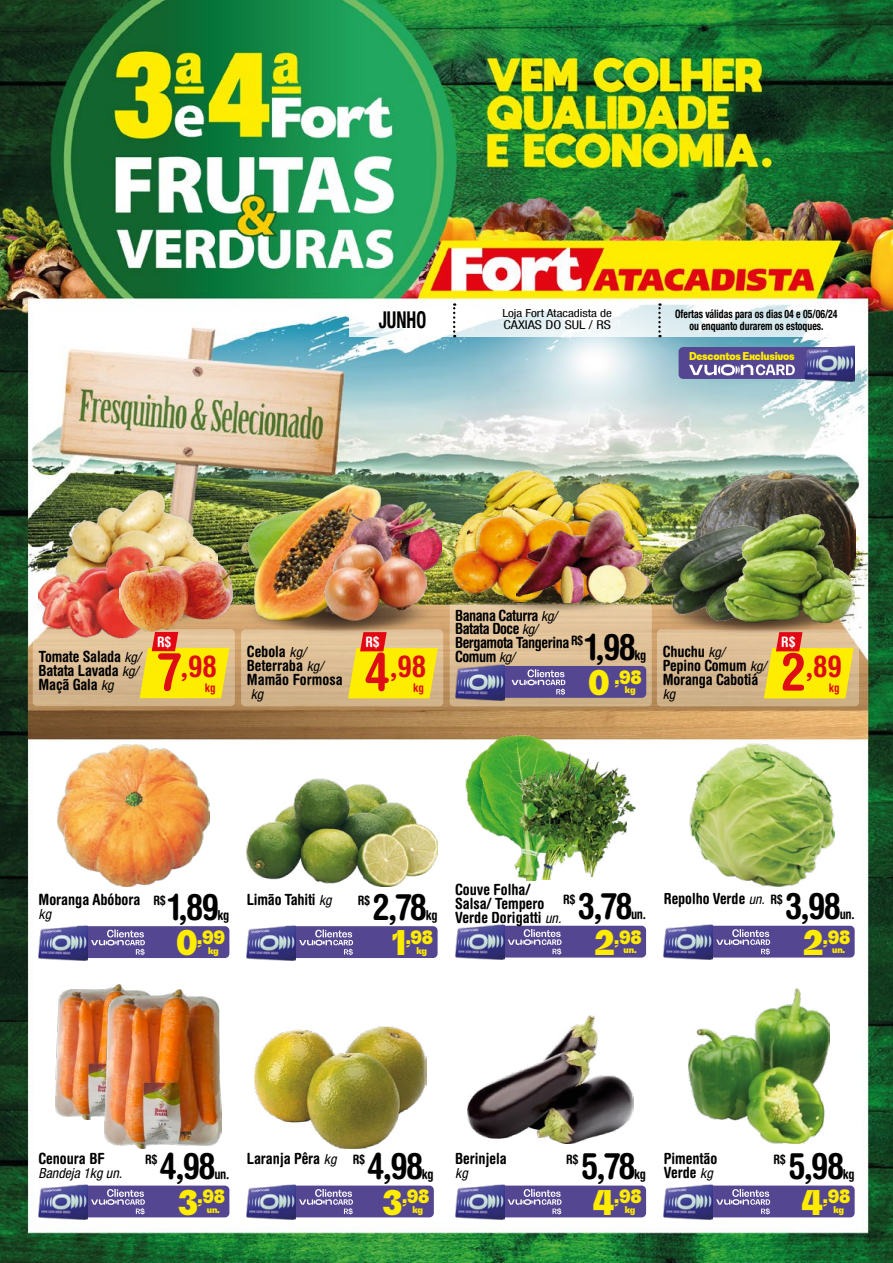
<style>
.page{position:relative;width:893px;height:1263px;background:#fff}
.page>*{position:absolute;margin:0;border:0;box-sizing:border-box;transform-origin:0 0}
.t1{font:700 condensed 36.45px "Helvetica Rounded LT Std";letter-spacing:-.04em;color:#000}
.t2{font:700 condensed 30px "Helvetica Rounded LT Std";color:#de0c15}
.t3{font:700 condensed 23.1px "Helvetica Neue LT Com";color:#000;scale:.76 1}
.t4{font:900 18.3px "Bw Gradual DEMO";letter-spacing:-.02em;color:#ffed00;scale:.93 1}
.t5{font:700 condensed 15.45px/14px "Helvetica Rounded LT Std";letter-spacing:-.01em;color:#000}
.t6{font:700 condensed 15.45px/14px "Helvetica Rounded LT Std";letter-spacing:-.03em;color:#000}
.t7{font:700 condensed 15.3px "Helvetica Rounded LT Std";color:#000}
.t8{font:700 condensed 14.4px "Helvetica Rounded LT Std";color:#fff}
.t9{font:italic condensed 13.95px "Helvetica Neue LT Com";color:#000}
.t10{font:700 condensed 13.65px "Helvetica Rounded LT Std";letter-spacing:-.025em;color:#000}
.t11{font:700 condensed 13.05px "Helvetica Rounded LT Std";color:#000}
.t12{font:condensed 12.15px "Helvetica Neue LT Com";color:#000;scale:1.18 1}
.t13{font:700 condensed 12px "Helvetica Rounded LT Std";color:#de0c15}
.t14{font:700 condensed 11.55px/11.6px "Helvetica Neue LT Com";color:#000;text-align:center;scale:.84 1}
.t15{font:condensed 11.1px "Helvetica Neue LT Com";color:#000;scale:1.18 1}
.t16{font:900 10.65px "Bw Gradual DEMO";letter-spacing:-.02em;color:#ffed00;scale:.93 1}
.t17{font:900 9px "Bw Gradual DEMO";letter-spacing:-.04em;color:#ffed00}
.s1{font-family:"Helvetica Neue LT Com";font-weight:400;font-style:italic;font-size:13.95px}
.s2{font-size:52.5px}
.s3{font-size:33.75px}
.s4{font-family:"Helvetica Neue LT Com";font-weight:400;font-style:italic;font-size:13.8px}
.s5{font-size:13.05px}
</style>
<div class="page">
<img style="left:0;top:0;width:893px;height:1263px">
<svg style="left:349px;top:303px;width:506px;height:34px"></svg>
<svg style="left:658px;top:303px;width:3px;height:34px"></svg>
<svg style="left:453px;top:303px;width:2px;height:34px"></svg>
<svg style="left:679px;top:347px;width:126px;height:32px;background:#6b5fa0"></svg>
<img style="left:805px;top:346px;width:50px;height:35px">
<img style="left:38px;top:925px;width:50px;height:35px">
<svg style="left:63px;top:926px;width:166px;height:32px;background:#605599"></svg>
<img style="left:247px;top:925px;width:49px;height:35px">
<svg style="left:272px;top:926px;width:166px;height:32px;background:#60559a"></svg>
<img style="left:455px;top:1184px;width:49px;height:36px">
<svg style="left:480px;top:1185px;width:166px;height:32px;background:#62579b"></svg>
<img style="left:664px;top:1184px;width:49px;height:36px">
<svg style="left:689px;top:1185px;width:166px;height:32px;background:#62579b"></svg>
<img style="left:455px;top:925px;width:49px;height:35px">
<svg style="left:480px;top:926px;width:166px;height:31px;background:#5f5499"></svg>
<img style="left:664px;top:925px;width:49px;height:35px">
<svg style="left:689px;top:926px;width:166px;height:31px;background:#5f5499"></svg>
<img style="left:38px;top:1184px;width:50px;height:36px">
<svg style="left:63px;top:1185px;width:166px;height:32px;background:#62579b"></svg>
<svg style="left:241px;top:629px;width:202px;height:77px;background:#d7b990"></svg>
<svg style="left:347px;top:638px;width:91px;height:60px;background:#f6d621"></svg>
<img style="left:241px;top:586px;width:202px;height:52px">
<img style="left:241px;top:484px;width:179px;height:136px">
<img style="left:343px;top:502px;width:98px;height:72px">
<img style="left:323px;top:535px;width:104px;height:85px">
<svg style="left:450px;top:603px;width:202px;height:103px;background:#dbbe96"></svg>
<img style="left:455px;top:665px;width:49px;height:35px">
<svg style="left:480px;top:666px;width:166px;height:32px;background:#5f5498"></svg>
<img style="left:455px;top:470px;width:191px;height:45px">
<img style="left:452px;top:515px;width:64px;height:88px">
<img style="left:516px;top:510px;width:134px;height:93px">
<img style="left:466px;top:735px;width:148px;height:145px">
<img style="left:516px;top:753px;width:102px;height:126px">
<img style="left:558px;top:770px;width:78px;height:106px">
<img style="left:56px;top:984px;width:98px;height:135px">
<img style="left:105px;top:989px;width:116px;height:160px">
<div style="left:657px;top:629px;width:202px;height:77px;background:#d6b890;border-radius:4px"></div>
<svg style="left:763px;top:638px;width:91px;height:60px"></svg>
<img style="left:658px;top:586px;width:202px;height:52px">
<img style="left:695px;top:470px;width:161px;height:143px">
<img style="left:652px;top:526px;width:72px;height:95px">
<img style="left:724px;top:514px;width:130px;height:109px">
<img style="left:689px;top:743px;width:146px;height:143px">
<img style="left:247px;top:778px;width:191px;height:108px">
<img style="left:58px;top:745px;width:152px;height:141px">
<img style="left:688px;top:989px;width:142px;height:155px">
<img style="left:468px;top:1015px;width:166px;height:129px">
<img style="left:247px;top:1184px;width:49px;height:36px">
<svg style="left:268px;top:1185px;width:166px;height:32px;background:#63589b"></svg>
<img style="left:254px;top:1026px;width:172px;height:123px">
<svg style="left:33px;top:629px;width:202px;height:77px;background:#d8ba92"></svg>
<svg style="left:139px;top:632px;width:91px;height:66px;background:#f5d527"></svg>
<img style="left:33px;top:578px;width:5px;height:51px">
<img style="left:56px;top:490px;width:162px;height:70px">
<img style="left:38px;top:546px;width:145px;height:92px">
<img style="left:119px;top:560px;width:116px;height:71px">
<h3 class="t3" style="left:379px;top:306px;width:64px">JUNHO</h3>
<p class="t15" style="left:502px;top:306px;width:94px">Loja Fort Atacadista de</p>
<p class="t12" style="left:504px;top:318px;width:92px">CAXIAS DO SUL / RS</p>
<p class="t14" style="left:675px;top:308px;width:195px">Ofertas válidas para os dias 04 e 05/06/24 ou enquanto durarem os estoques.</p>
<p class="t16" style="left:689px;top:349px;width:115px">Descontos Exclusivos</p>
<p class="t8" style="left:157px;top:633px;width:16px">R$</p>
<p class="t5" style="left:39px;top:649px;width:104px">Tomate Salada <span class="s1">kg/<br></span>Batata Lavada <span class="s1">kg/<br></span>Maçã Gala <span class="s1">kg</span></p>
<h2 class="t2" style="left:157px;top:648px;width:61px"><span class="s2">7</span>,98</h2>
<p class="t13" style="left:205px;top:680px;width:12px">kg</p>
<p class="t5" style="left:247px;top:644px;width:97px">Cebola <span class="s1">kg/<br></span>Beterraba <span class="s1">kg/<br></span>Mamão Formosa</p>
<p class="t9" style="left:251px;top:685px;width:14px">kg</p>
<p class="t8" style="left:365px;top:633px;width:16px">R$</p>
<h2 class="t2" style="left:365px;top:648px;width:63px"><span class="s2">4</span>,98</h2>
<p class="t13" style="left:413px;top:681px;width:12px">kg</p>
<p class="t6" style="left:455px;top:608px;width:115px">Banana Caturra <span class="s1">kg/<br></span>Batata Doce <span class="s1">kg/<br></span>Bergamota Tangerina<br>Comum <span class="s1">kg/</span></p>
<p class="t11" style="left:571px;top:632px;width:14px">R$</p>
<h1 class="t1" style="left:585px;top:624px;width:52px">1,98</h1>
<p class="t5" style="left:663px;top:644px;width:105px;text-indent:-28px"><sub>kg</sub> Chuchu <span class="s1">kg/<br></span>Pepino Comum <span class="s1">kg/<br></span>Moranga Cabotiá</p>
<p class="t9" style="left:663px;top:685px;width:14px">kg</p>
<p class="t4" style="left:588px;top:665px;width:59px"><span class="s3">0</span> ,98</p>
<p class="t17" style="left:625px;top:684px;width:12px">kg</p>
<p class="t8" style="left:781px;top:633px;width:16px">R$</p>
<h2 class="t2" style="left:781px;top:648px;width:63px"><span class="s2">2</span>,89</h2>
<p class="t13" style="left:829px;top:681px;width:12px">kg</p>
<p class="t5" style="left:38px;top:892px;width:103px">Moranga Abóbora</p>
<p class="t9" style="left:38px;top:905px;width:14px">kg</p>
<p class="t11" style="left:153px;top:892px;width:14px">R$</p>
<h1 class="t1" style="left:168px;top:884px;width:52px">1,89</h1>
<p class="t10" style="left:218px;top:906px;width:13px">kg</p>
<p class="t4" style="left:176px;top:925px;width:54px"><span class="s3">0</span>,99</p>
<p class="t17" style="left:208px;top:944px;width:12px">kg</p>
<p class="t5" style="left:247px;top:892px;width:86px">Limão Tahiti <span class="s1">kg</span></p>
<p class="t11" style="left:358px;top:892px;width:14px">R$</p>
<h1 class="t1" style="left:373px;top:884px;width:56px">2,78</h1>
<p class="t10" style="left:426px;top:906px;width:13px">kg</p>
<p class="t5" style="left:455px;top:882px;width:108px">Couve Folha/<br>Salsa/ Tempero<br>Verde Dorigatti <span class="s1">un.</span></p>
<p class="t11" style="left:563px;top:892px;width:14px">R$</p>
<h1 class="t1" style="left:578px;top:884px;width:56px">3,78</h1>
<p class="t10" style="left:631px;top:906px;width:17px">un.</p>
<p class="t4" style="left:392px;top:925px;width:46px"><span class="s3">1</span>,98</p>
<p class="t17" style="left:416px;top:944px;width:12px">kg</p>
<p class="t4" style="left:594px;top:924px;width:52px"><span class="s3">2</span>,98</p>
<p class="t17" style="left:624px;top:944px;width:15px">un.</p>
<p class="t7" style="left:664px;top:889px;width:121px">Repolho Verde <span class="s4">un.</span> <span class="s5">R$</span></p>
<h1 class="t1" style="left:785px;top:884px;width:57px">3,98</h1>
<p class="t10" style="left:840px;top:906px;width:17px">un.</p>
<p class="t4" style="left:803px;top:924px;width:52px"><span class="s3">2</span>,98</p>
<p class="t17" style="left:832px;top:944px;width:15px">un.</p>
<p class="t5" style="left:38px;top:1151px;width:68px">Cenoura BF</p>
<p class="t9" style="left:38px;top:1165px;width:85px">Bandeja 1kg un.</p>
<p class="t11" style="left:145px;top:1152px;width:14px">R$</p>
<h1 class="t1" style="left:160px;top:1144px;width:57px">4,98</h1>
<p class="t10" style="left:214px;top:1166px;width:17px">un.</p>
<p class="t5" style="left:247px;top:1151px;width:120px">Laranja Pêra <span class="s1">kg</span> <span class="s5">R$</span></p>
<h1 class="t1" style="left:368px;top:1144px;width:57px">4,98</h1>
<p class="t10" style="left:422px;top:1166px;width:13px">kg</p>
<p class="t5" style="left:455px;top:1151px;width:53px">Berinjela</p>
<p class="t9" style="left:455px;top:1165px;width:14px">kg</p>
<p class="t4" style="left:178px;top:1184px;width:52px"><span class="s3">3</span>,98</p>
<p class="t17" style="left:207px;top:1204px;width:15px">un.</p>
<p class="t4" style="left:383px;top:1184px;width:52px"><span class="s3">3</span>,98</p>
<p class="t17" style="left:413px;top:1204px;width:12px">kg</p>
<p class="t11" style="left:566px;top:1152px;width:14px">R$</p>
<h1 class="t1" style="left:581px;top:1144px;width:56px">5,78</h1>
<p class="t10" style="left:634px;top:1166px;width:13px">kg</p>
<p class="t5" style="left:664px;top:1151px;width:55px">Pimentão<br>Verde <span class="s1">kg</span></p>
<p class="t11" style="left:773px;top:1152px;width:14px">R$</p>
<h1 class="t1" style="left:788px;top:1144px;width:57px">5,98</h1>
<p class="t10" style="left:843px;top:1166px;width:13px">kg</p>
<p class="t4" style="left:593px;top:1184px;width:54px"><span class="s3">4</span>,98</p>
<p class="t17" style="left:625px;top:1204px;width:12px">kg</p>
<p class="t4" style="left:802px;top:1184px;width:54px"><span class="s3">4</span>,98</p>
<p class="t17" style="left:833px;top:1204px;width:12px">kg</p>
</div>
